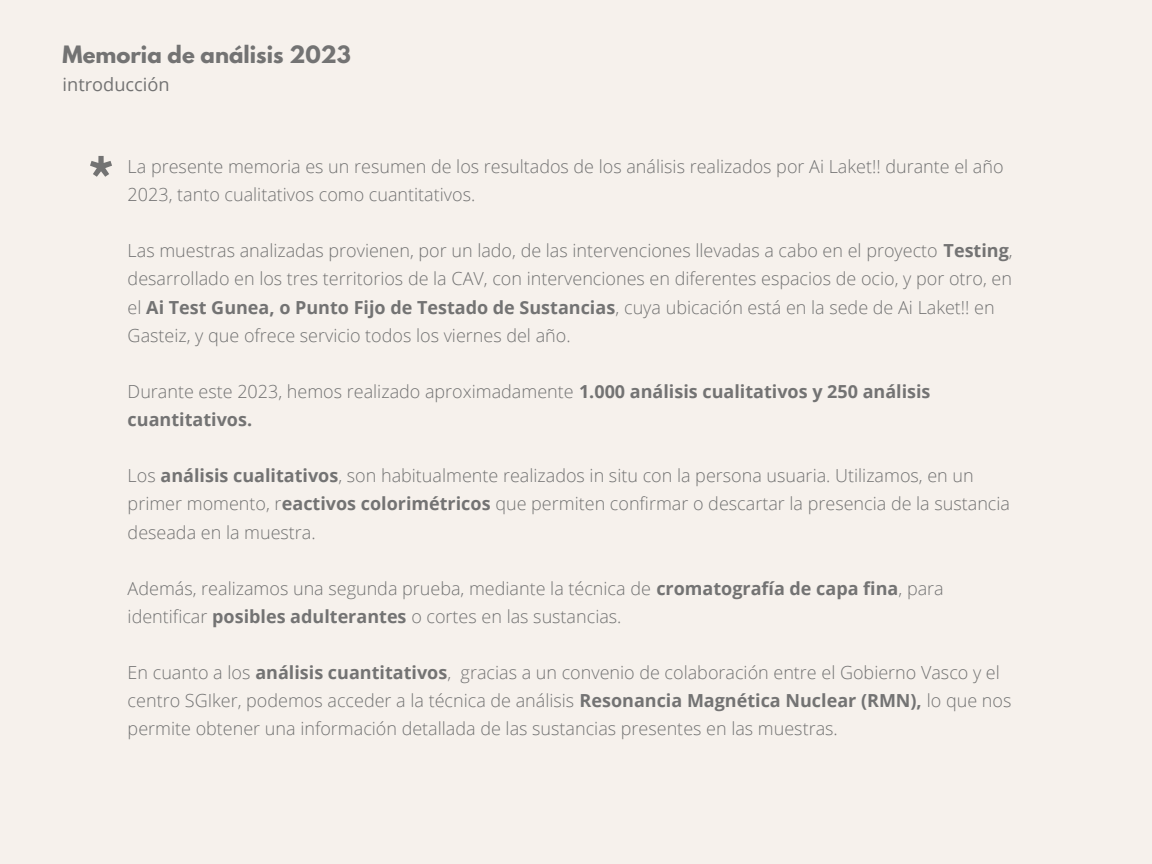
<style>
.page{position:relative;width:1152px;height:864px;background:#f6f1ec}
.page>*{position:absolute;margin:0;border:0;box-sizing:border-box;transform-origin:0 0}
.t1{font:700 60px "League Spartan";color:#737373}
.t2{font:700 21.15px "League Spartan";color:#737373}
.t3{font:18.15px "Open Sans";color:#737373}
.t4{font:300 18px/28.2px "Open Sans";color:#737373}
.t5{font:700 18px/28.2px "Open Sans";color:#737373}
.s1{font-weight:700}
.s2{font-weight:300}
</style>
<div class="page">
<h1 class="t2" style="left:63px;top:44px;width:290px">Memoria de análisis 2023</h1>
<h1 class="t3" style="left:63px;top:71px;width:109px">introducción</h1>
<p class="t1" style="left:86px;top:154px;width:31px">*</p>
<p class="t4" style="left:128px;top:152px;width:877px">La presente memoria es un resumen de los resultados de los análisis realizados por Ai Laket!! durante el año<br>2023, tanto cualitativos como cuantitativos.</p>
<p class="t4" style="left:128px;top:236px;width:887px">Las muestras analizadas provienen, por un lado, de las intervenciones llevadas a cabo en el proyecto <span class="s1">Testing</span>, desarrollado en los tres territorios de la CAV, con intervenciones en diferentes espacios de ocio, y por otro, en el <span class="s1">Ai Test Gunea, o Punto Fijo de Testado de Sustancias</span>, cuya ubicación está en la sede de Ai Laket!! en Gasteiz, y que ofrece servicio todos los viernes del año.</p>
<p class="t5" style="left:128px;top:377px;width:804px"><span class="s2">Durante este 2023, hemos realizado aproximadamente</span> 1.000 análisis cualitativos y 250 análisis cuantitativos.</p>
<p class="t4" style="left:128px;top:461px;width:848px">Los <span class="s1">análisis cualitativos</span>, son habitualmente realizados in situ con la persona usuaria. Utilizamos, en un</p>
<p class="t4" style="left:128px;top:489px;width:884px">primer momento, r<span class="s1">eactivos colorimétricos</span> que permiten confirmar o descartar la presencia de la sustancia deseada en la muestra.</p>
<p class="t4" style="left:128px;top:574px;width:818px">Además, realizamos una segunda prueba, mediante la técnica de <span class="s1">cromatografía de capa fina</span>, para</p>
<p class="t4" style="left:128px;top:602px;width:495px">identificar <span class="s1">posibles adulterantes</span> o cortes en las sustancias.</p>
<p class="t4" style="left:128px;top:658px;width:874px">En cuanto a los <span class="s1">análisis cuantitativos</span>, gracias a un convenio de colaboración entre el Gobierno Vasco y el</p>
<p class="t4" style="left:128px;top:686px;width:885px">centro SGIker, podemos acceder a la técnica de análisis <span class="s1">Resonancia Magnética Nuclear (RMN),</span> lo que nos permite obtener una información detallada de las sustancias presentes en las muestras.</p>
</div>
